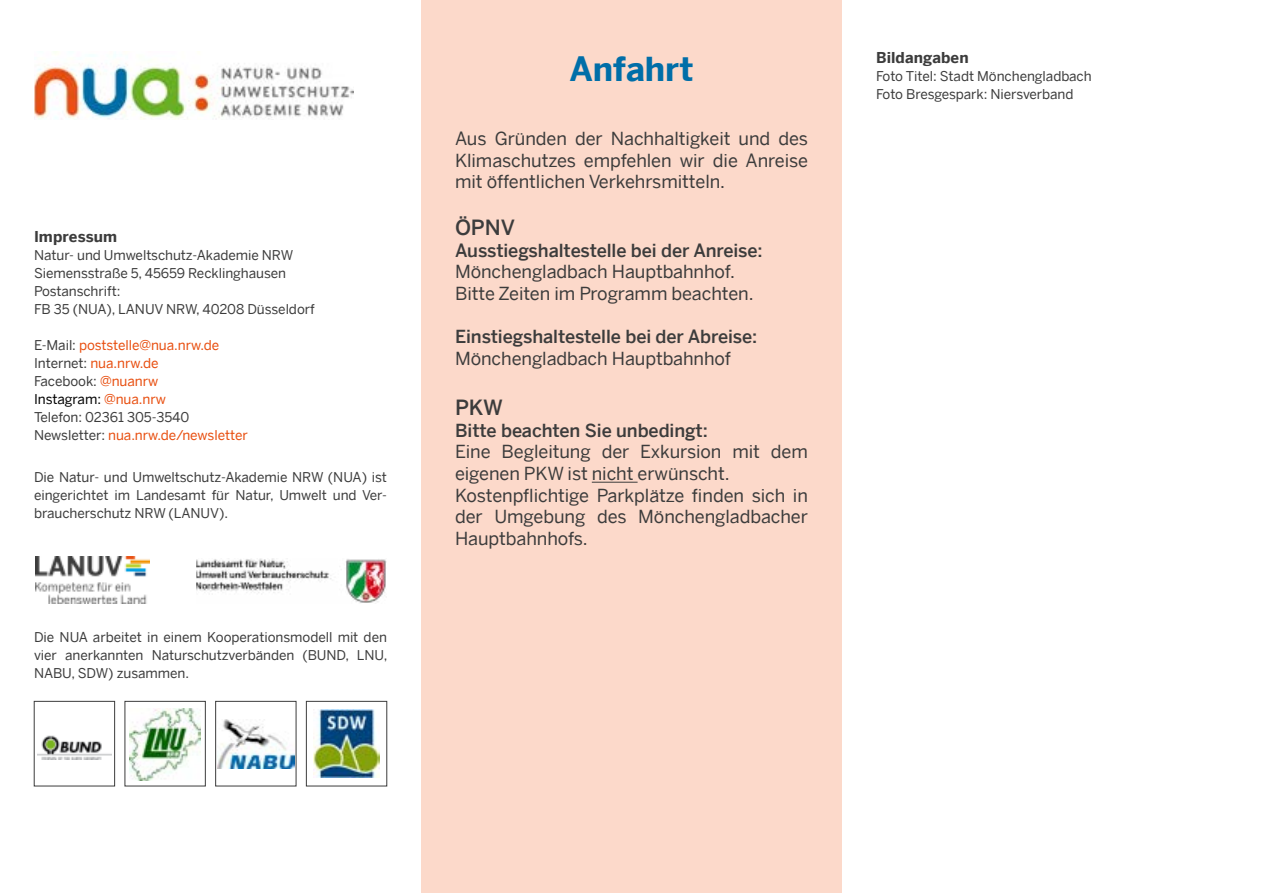
<style>
.page{position:relative;width:1263px;height:893px;background:#fff}
.page>*{position:absolute;margin:0;border:0;box-sizing:border-box;transform-origin:0 0}
.t1{font:700 33px "Benton Sans";letter-spacing:-.005em;color:#006ea8}
.t2{font:500 21px "Benton Sans";letter-spacing:-.005em;color:#3c3c3c}
.t3{font:18px/21.6px "Benton Sans";letter-spacing:-.005em;color:#3c3c3c}
.t4{font:500 18px "Benton Sans";letter-spacing:-.005em;color:#3c3c3c}
.t5{font:700 15px "Benton Sans";letter-spacing:.005em;color:#3c3c3c}
.t6{font:13.5px/18px "Benton Sans";letter-spacing:-.005em;color:#3c3c3c}
.t7{font:13.5px/18px "Benton Sans";letter-spacing:-.005em;color:#e84e0f}
.s1{color:#3c3c3c}
.s2{color:#000}
</style>
<div class="page">
<img style="left:35px;top:557px;width:115px;height:46px">
<img style="left:197px;top:559px;width:190px;height:44px">
<div style="left:34px;top:701px;width:81px;height:85px;border:1px solid #3c3c3c"></div>
<img style="left:37px;top:735px;width:75px;height:25px">
<div style="left:125px;top:701px;width:81px;height:85px;border:1px solid #3c3c3c"></div>
<img style="left:130px;top:709px;width:71px;height:72px">
<div style="left:215px;top:701px;width:81px;height:85px;border:1px solid #3c3c3c"></div>
<img style="left:218px;top:719px;width:76px;height:49px">
<div style="left:306px;top:701px;width:81px;height:85px;border:1px solid #3c3c3c"></div>
<img style="left:314px;top:710px;width:65px;height:67px">
<img style="left:34px;top:51px;width:319px;height:68px">
<div style="left:421px;top:0;width:421px;height:893px;background:#fcd9ca"></div>
<hr style="left:592px;top:482px;width:46px;height:1px;background:#3c3c3c">
<p class="t5" style="left:34px;top:227px;width:85px">Impressum</p>
<p class="t6" style="left:34px;top:246px;width:282px">Natur- und Umweltschutz-Akademie NRW Siemensstraße 5, 45659 Recklinghausen Postanschrift:<br>FB 35 (NUA), LANUV NRW, 40208 Düsseldorf</p>
<p class="t7" style="left:34px;top:336px;width:215px"><span class="s1">E-Mail:</span> poststelle@nua.nrw.de<br><span class="s1">Internet:</span> nua.nrw.de<br><span class="s1">Facebook:</span> @nuanrw<br><span class="s2">Instagram:</span> @nua.nrw<br><span class="s1">Telefon: 02361 305-3540<br>Newsletter:</span> nua.nrw.de/newsletter</p>
<p class="t6" style="left:34px;top:468px;width:354px;text-align:justify">Die Natur- und Umweltschutz-Akademie NRW (NUA) ist eingerichtet im Landesamt für Natur, Umwelt und Ver&shy;braucherschutz NRW (LANUV).</p>
<p class="t6" style="left:34px;top:627px;width:355px;text-align:justify">Die NUA arbeitet in einem Kooperationsmodell mit den vier anerkannten Naturschutzverbänden (BUND, LNU, NABU, SDW) zusammen.</p>
<h1 class="t1" style="left:569px;top:49px;width:126px">Anfahrt</h1>
<h3 class="t3" style="left:455px;top:128px;width:354px;text-align:justify">Aus Gründen der Nachhaltigkeit und des Klimaschutzes empfehlen wir die Anreise mit öffentlichen Verkehrsmitteln.</h3>
<h2 class="t2" style="left:455px;top:215px;width:61px">ÖPNV</h2>
<h3 class="t4" style="left:455px;top:239px;width:309px">Ausstiegshaltestelle bei der Anreise:</h3>
<h3 class="t3" style="left:455px;top:261px;width:300px">Mönchengladbach Hauptbahnhof.<br>Bitte Zeiten im Programm beachten.</h3>
<h3 class="t4" style="left:455px;top:326px;width:304px">Einstiegshaltestelle bei der Abreise:</h3>
<h3 class="t3" style="left:455px;top:347px;width:278px">Mönchengladbach Hauptbahnhof</h3>
<h2 class="t2" style="left:455px;top:395px;width:49px">PKW</h2>
<h3 class="t4" style="left:455px;top:419px;width:254px">Bitte beachten Sie unbedingt:</h3>
<h3 class="t3" style="left:455px;top:441px;width:354px">Eine Begleitung der Exkursion mit dem eigenen PKW ist nicht erwünscht.<br>Kostenpflichtige Parkplätze finden sich in der Umgebung des Mönchengladbacher Hauptbahnhofs.</h3>
<p class="t5" style="left:876px;top:49px;width:94px">Bildangaben</p>
<p class="t6" style="left:876px;top:67px;width:217px">Foto Titel: Stadt Mönchengladbach<br>Foto Bresgespark: Niersverband</p>
</div>
